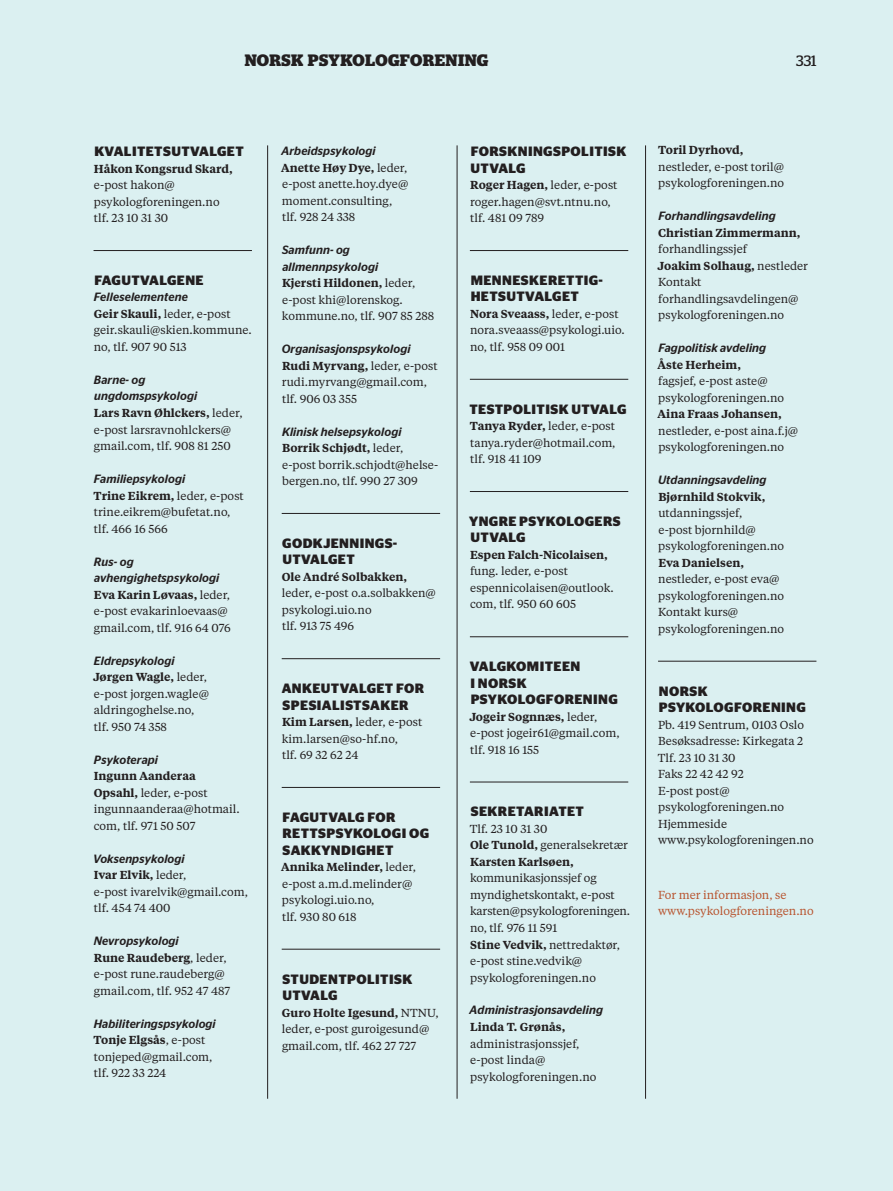
<style>
.page{position:relative;width:893px;height:1191px;background:#dbf0f1}
.page>*{position:absolute;margin:0;border:0;box-sizing:border-box;transform-origin:0 0}
.t1{font:700 16.5px "Stag";letter-spacing:.015em;color:#231f20}
.t2{font:15px "Stag";color:#231f20}
.t3{font:700 13.5px/16.5px "Stag Sans";letter-spacing:.03em;color:#231f20}
.t4{font:italic 500 12px/16.5px "Stag Sans";letter-spacing:.01em;color:#231f20}
.t5{font:11.55px/16.5px "Tiempos Text";color:#231f20}
.t6{font:600 11.55px "Tiempos Text";color:#231f20}
.t7{font:11.55px/16.5px "Tiempos Text";color:#b85530}
.s1{font-weight:600}
</style>
<div class="page">
<hr style="left:457px;top:145px;width:1px;height:953px;background:#231f20">
<hr style="left:645px;top:145px;width:1px;height:953px;background:#231f20">
<hr style="left:267px;top:145px;width:1px;height:953px;background:#231f20">
<hr style="left:94px;top:250px;width:158px;height:1px;background:#231f20">
<hr style="left:282px;top:513px;width:158px;height:1px;background:#231f20">
<hr style="left:282px;top:658px;width:158px;height:1px;background:#231f20">
<hr style="left:282px;top:787px;width:158px;height:1px;background:#231f20">
<hr style="left:282px;top:948px;width:158px;height:1px;background:#231f20">
<hr style="left:470px;top:250px;width:158px;height:1px;background:#231f20">
<hr style="left:470px;top:379px;width:158px;height:1px;background:#231f20">
<hr style="left:470px;top:491px;width:158px;height:1px;background:#231f20">
<hr style="left:470px;top:636px;width:158px;height:1px;background:#231f20">
<hr style="left:470px;top:781px;width:158px;height:1px;background:#231f20">
<hr style="left:658px;top:661px;width:158px;height:1px;background:#231f20">
<h1 class="t1" style="left:245px;top:50px;width:25px">NORS</h1>
<h1 class="t1" style="left:291px;top:50px;width:75px">K PSYKOLOG</h1>
<h1 class="t1" style="left:400px;top:50px;width:23px">FORENING</h1>
<p class="t2" style="left:796px;top:52px;width:22px">331</p>
<p class="t3" style="left:94px;top:143px;width:151px">KVALITETSUTVALGET</p>
<p class="t6" style="left:94px;top:160px;width:140px">Håkon Kongsrud Skard,</p>
<p class="t5" style="left:94px;top:176px;width:127px">e-post hakon@ psykologforeningen.no tlf. 23 10 31 30</p>
<p class="t3" style="left:94px;top:272px;width:111px">FAGUTVALGENE</p>
<p class="t4" style="left:94px;top:289px;width:96px">Felleselementene</p>
<p class="t5" style="left:94px;top:305px;width:160px"><span class="s1">Geir Skauli,</span> leder, e-post geir.skauli@skien.kommune. no, tlf. 907 90 513</p>
<p class="t4" style="left:94px;top:371px;width:105px">Barne- og ungdomspsykologi</p>
<p class="t5" style="left:94px;top:404px;width:150px"><span class="s1">Lars Ravn Øhlckers,</span> leder, e-post larsravnohlckers@ gmail.com, tlf. 908 81 250</p>
<p class="t4" style="left:94px;top:470px;width:93px">Familiepsykologi</p>
<p class="t5" style="left:94px;top:486px;width:152px"><span class="s1">Trine Eikrem,</span> leder, e-post trine.eikrem@bufetat.no, tlf. 466 16 566</p>
<p class="t4" style="left:94px;top:553px;width:127px">Rus- og avhengighetspsykologi</p>
<p class="t5" style="left:94px;top:585px;width:138px"><span class="s1">Eva Karin Løvaas,</span> leder, e-post evakarinloevaas@ gmail.com, tlf. 916 64 076</p>
<p class="t4" style="left:94px;top:652px;width:82px">Eldrepsykologi</p>
<p class="t5" style="left:93px;top:668px;width:117px"><span class="s1">Jørgen Wagle,</span> leder, e-post jorgen.wagle@ aldringoghelse.no, tlf. 950 74 358</p>
<p class="t4" style="left:94px;top:751px;width:66px">Psykoterapi</p>
<p class="t5" style="left:94px;top:767px;width:148px"><span class="s1">Ingunn Aanderaa<br>Opsahl,</span> leder, e-post ingunnaanderaa@hotmail. com, tlf. 971 50 507</p>
<p class="t4" style="left:93px;top:850px;width:93px">Voksenpsykologi</p>
<p class="t5" style="left:94px;top:866px;width:156px"><span class="s1">Ivar Elvik,</span> leder,<br>e-post ivarelvik@gmail.com, tlf. 454 74 400</p>
<p class="t4" style="left:94px;top:932px;width:86px">Nevropsykologi</p>
<p class="t5" style="left:94px;top:948px;width:138px"><span class="s1">Rune Raudeberg</span>, leder, e-post rune.raudeberg@ gmail.com, tlf. 952 47 487</p>
<p class="t4" style="left:94px;top:1015px;width:123px">Habiliteringspsykologi</p>
<p class="t5" style="left:94px;top:1031px;width:120px"><span class="s1">Tonje Elgsås</span>, e-post tonjeped@gmail.com, tlf. 922 33 224</p>
<p class="t4" style="left:281px;top:142px;width:96px">Arbeidspsykologi</p>
<p class="t5" style="left:281px;top:159px;width:129px"><span class="s1">Anette Høy Dye,</span> leder, e-post anette.hoy.dye@ moment.consulting, tlf. 928 24 338</p>
<p class="t4" style="left:282px;top:241px;width:98px">Samfunn- og allmennpsykologi</p>
<p class="t5" style="left:282px;top:274px;width:154px"><span class="s1">Kjersti Hildonen,</span> leder, e-post khi@lorenskog. kommune.no, tlf. 907 85 288</p>
<p class="t4" style="left:282px;top:340px;width:130px">Organisasjonspsykologi</p>
<p class="t5" style="left:282px;top:357px;width:157px"><span class="s1">Rudi Myrvang,</span> leder, e-post rudi.myrvang@gmail.com, tlf. 906 03 355</p>
<p class="t4" style="left:282px;top:423px;width:121px">Klinisk helsepsykologi</p>
<p class="t5" style="left:282px;top:439px;width:158px"><span class="s1">Borrik Schjødt,</span> leder, e-post borrik.schjodt@helse&shy;bergen.no, tlf. 990 27 309</p>
<p class="t3" style="left:282px;top:535px;width:116px">GODKJENNINGS-<br>UTVALGET</p>
<p class="t6" style="left:282px;top:568px;width:127px">Ole André Solbakken,</p>
<p class="t5" style="left:282px;top:584px;width:155px">leder, e-post o.a.solbakken@ psykologi.uio.no<br>tlf. 913 75 496</p>
<p class="t3" style="left:282px;top:680px;width:144px">ANKEUTVALGET FOR<br>SPESIALISTSAKER</p>
<p class="t5" style="left:282px;top:713px;width:142px"><span class="s1">Kim Larsen,</span> leder, e-post kim.larsen@so-hf.no,<br>tlf. 69 32 62 24</p>
<p class="t3" style="left:282px;top:809px;width:148px">FAGUTVALG FOR<br>RETTSPSYKOLOGI OG<br>SAKKYNDIGHET</p>
<p class="t5" style="left:281px;top:858px;width:136px"><span class="s1">Annika Melinder,</span> leder, e-post a.m.d.melinder@ psykologi.uio.no,<br>tlf. 930 80 618</p>
<p class="t3" style="left:282px;top:970px;width:131px">STUDENTPOLITISK<br>UTVALG</p>
<p class="t5" style="left:282px;top:1003px;width:158px"><span class="s1">Guro Holte Igesund,</span> NTNU, leder, e-post guroigesund@ gmail.com, tlf. 462 27 727</p>
<p class="t3" style="left:471px;top:143px;width:157px">FORSKNINGSPOLITISK<br>UTVALG</p>
<p class="t5" style="left:470px;top:176px;width:149px"><span class="s1">Roger Hagen,</span> leder, e-post roger.hagen@svt.ntnu.no, tlf. 481 09 789</p>
<p class="t3" style="left:471px;top:272px;width:133px">MENNESKERETTIG-<br>HETSUTVALGET</p>
<p class="t5" style="left:470px;top:305px;width:156px"><span class="s1">Nora Sveaass,</span> leder, e-post nora.sveaass@psykologi.uio. no, tlf. 958 09 001</p>
<p class="t3" style="left:469px;top:401px;width:159px">TESTPOLITISK UTVALG</p>
<p class="t5" style="left:470px;top:417px;width:147px;text-align:justify"><span class="s1">Tanya Ryder,</span> leder, e-post tanya.ryder@hotmail.com, tlf. 918 41 109</p>
<p class="t3" style="left:469px;top:513px;width:153px">YNGRE PSYKOLOGERS<br>UTVALG</p>
<p class="t6" style="left:470px;top:547px;width:139px">Espen Falch-Nicolaisen,</p>
<p class="t5" style="left:470px;top:562px;width:145px">fung. leder, e-post espennicolaisen@outlook. com, tlf. 950 60 605</p>
<p class="t3" style="left:470px;top:658px;width:150px">VALGKOMITEEN<br>I NORSK<br>PSYKOLOGFORENING</p>
<p class="t5" style="left:469px;top:708px;width:152px"><span class="s1">Jogeir Sognnæs,</span> leder, e-post jogeir61@gmail.com, tlf. 918 16 155</p>
<p class="t3" style="left:471px;top:803px;width:115px">SEKRETARIATET</p>
<p class="t5" style="left:470px;top:820px;width:160px">Tlf. 23 10 31 30<br><span class="s1">Ole Tunold,</span> generalsekretær<br><span class="s1">Karsten Karlsøen,</span></p>
<p class="t5" style="left:470px;top:869px;width:162px">kommunikasjonssjef og myndighetskontakt, e-post karsten@psykologforeningen. no, tlf. 976 11 591<br><span class="s1">Stine Vedvik,</span> nettredaktør, e-post stine.vedvik@ psykologforeningen.no</p>
<p class="t4" style="left:469px;top:1002px;width:135px">Administrasjonsavdeling</p>
<p class="t6" style="left:470px;top:1018px;width:97px">Linda T. Grønås,</p>
<p class="t5" style="left:470px;top:1034px;width:128px">administrasjonssjef, e-post linda@ psykologforeningen.no</p>
<p class="t6" style="left:658px;top:142px;width:87px">Toril Dyrhovd,</p>
<p class="t5" style="left:658px;top:158px;width:127px">nestleder, e-post toril@ psykologforeningen.no</p>
<p class="t4" style="left:658px;top:208px;width:119px">Forhandlingsavdeling</p>
<p class="t6" style="left:658px;top:224px;width:144px">Christian Zimmermann,</p>
<p class="t5" style="left:657px;top:240px;width:152px">forhandlingssjef<br><span class="s1">Joakim Solhaug,</span> nestleder<br>Kontakt forhandlingsavdelingen@ psykologforeningen.no</p>
<p class="t4" style="left:658px;top:340px;width:109px">Fagpolitisk avdeling</p>
<p class="t6" style="left:657px;top:356px;width:85px">Åste Herheim,</p>
<p class="t5" style="left:658px;top:372px;width:127px">fagsjef, e-post aste@ psykologforeningen.no</p>
<p class="t6" style="left:657px;top:406px;width:125px">Aina Fraas Johansen,</p>
<p class="t5" style="left:658px;top:422px;width:141px">nestleder, e-post aina.f.j@ psykologforeningen.no</p>
<p class="t4" style="left:658px;top:472px;width:110px">Utdanningsavdeling</p>
<p class="t6" style="left:658px;top:488px;width:108px">Bjørnhild Stokvik,</p>
<p class="t5" style="left:658px;top:504px;width:127px">utdanningssjef,<br>e-post bjornhild@ psykologforeningen.no</p>
<p class="t6" style="left:658px;top:554px;width:87px">Eva Danielsen,</p>
<p class="t5" style="left:658px;top:570px;width:128px">nestleder, e-post eva@ psykologforeningen.no<br>Kontakt kurs@ psykologforeningen.no</p>
<p class="t3" style="left:659px;top:682px;width:149px">NORSK<br>PSYKOLOGFORENING</p>
<p class="t5" style="left:658px;top:715px;width:157px">Pb. 419 Sentrum, 0103 Oslo<br>Besøksadresse: Kirkegata 2<br>Tlf. 23 10 31 30<br>Faks 22 42 42 92<br>E-post post@ psykologforeningen.no<br>Hjemmeside www.psykologforeningen.no</p>
<p class="t7" style="left:658px;top:886px;width:157px">For mer informasjon, se www.psykologforeningen.no</p>
</div>
